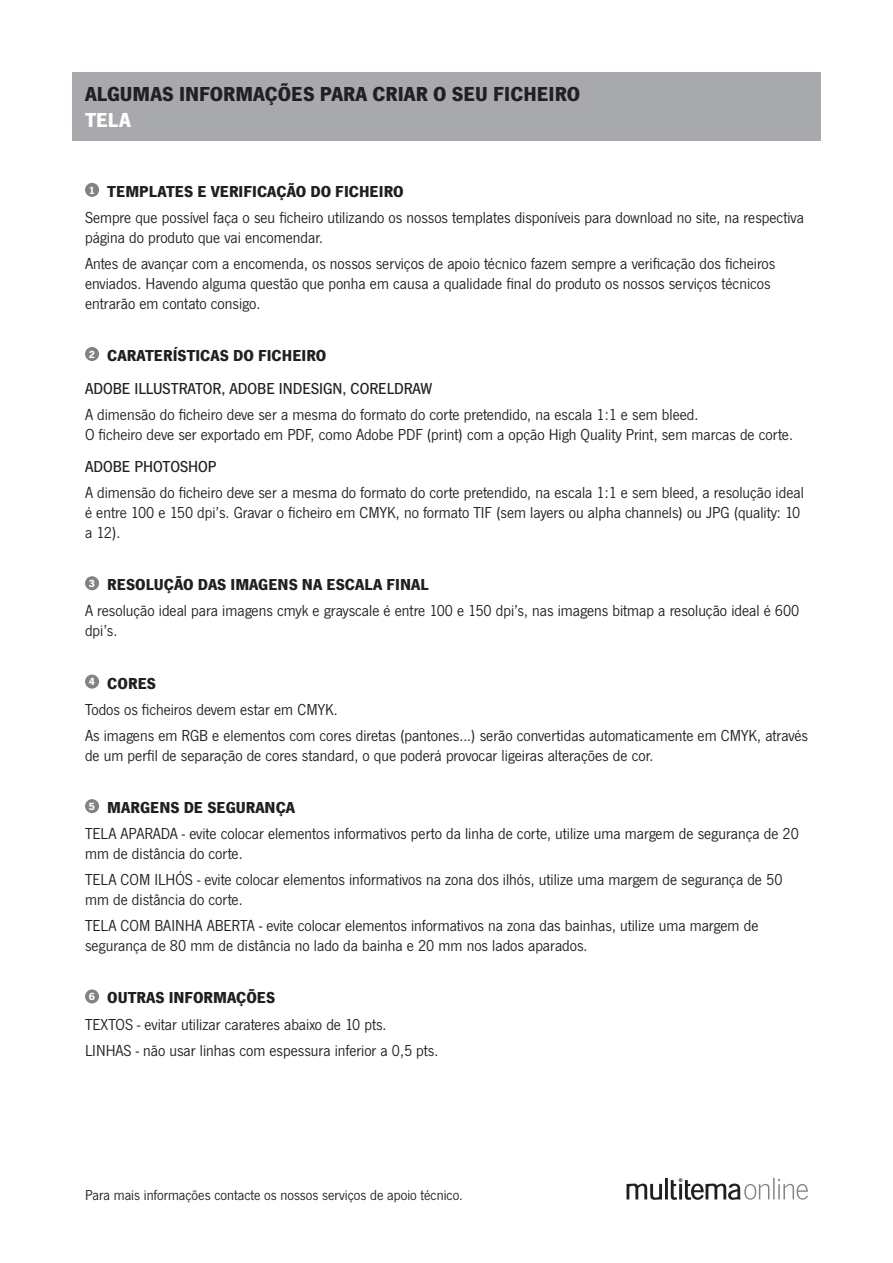
<style>
.page{position:relative;width:893px;height:1263px;background:#fff}
.page>*{position:absolute;margin:0;border:0;box-sizing:border-box;transform-origin:0 0}
.t1{font:700 21px "News Gothic T";color:#231f20}
.t2{font:700 21px "News Gothic T";color:#fff}
.t3{font:16.5px/19.8px "News Gothic T";color:#231f20}
.t4{font:700 16.5px "News Gothic T";color:#231f20}
.t5{font:500 16.5px "News Gothic T";color:#231f20}
.t6{font:15px "News Gothic T";color:#231f20}
.t7{font:700 10.8px "News Gothic T";color:#fff}
</style>
<div class="page">
<div style="left:72px;top:72px;width:749px;height:68px;background:#a8a9ad"></div>
<svg style="left:626px;top:1178px;width:182px;height:22px"></svg>
<div style="left:85px;top:183px;width:14px;height:14px;background:#808285;border-radius:50%"></div>
<div style="left:85px;top:347px;width:14px;height:14px;background:#808285;border-radius:50%"></div>
<div style="left:85px;top:576px;width:14px;height:14px;background:#808285;border-radius:50%"></div>
<div style="left:85px;top:675px;width:14px;height:14px;background:#808285;border-radius:50%"></div>
<div style="left:85px;top:799px;width:14px;height:14px;background:#808285;border-radius:50%"></div>
<div style="left:85px;top:989px;width:14px;height:14px;background:#808285;border-radius:50%"></div>
<p class="t1" style="left:85px;top:82px;width:497px">ALGUMAS INFORMAÇÕES PARA CRIAR O SEU FICHEIRO</p>
<p class="t2" style="left:85px;top:108px;width:47px">TELA</p>
<p class="t7" style="left:89px;top:184px;width:8px">1</p>
<p class="t4" style="left:107px;top:182px;width:298px">TEMPLATES E VERIFICAÇÃO DO FICHEIRO</p>
<p class="t3" style="left:85px;top:207px;width:720px">Sempre que possível faça o seu ficheiro utilizando os nossos templates disponíveis para download no site, na respectiva página do produto que vai encomendar.</p>
<p class="t3" style="left:85px;top:253px;width:692px">Antes de avançar com a encomenda, os nossos serviços de apoio técnico fazem sempre a verificação dos ficheiros enviados. Havendo alguma questão que ponha em causa a qualidade final do produto os nossos serviços técnicos entrarão em contato consigo.</p>
<p class="t7" style="left:89px;top:348px;width:8px">2</p>
<p class="t4" style="left:107px;top:346px;width:221px">CARATERÍSTICAS DO FICHEIRO</p>
<p class="t5" style="left:85px;top:378px;width:349px">ADOBE ILLUSTRATOR, ADOBE INDESIGN, CORELDRAW</p>
<p class="t3" style="left:85px;top:404px;width:615px">A dimensão do ficheiro deve ser a mesma do formato do corte pretendido, na escala 1:1 e sem bleed.</p>
<p class="t3" style="left:85px;top:424px;width:709px">O ficheiro deve ser exportado em PDF, como Adobe PDF (print) com a opção High Quality Print, sem marcas de corte.</p>
<p class="t5" style="left:85px;top:457px;width:133px">ADOBE PHOTOSHOP</p>
<p class="t3" style="left:85px;top:483px;width:720px">A dimensão do ficheiro deve ser a mesma do formato do corte pretendido, na escala 1:1 e sem bleed, a resolução ideal é entre 100 e 150 dpi’s. Gravar o ficheiro em CMYK, no formato TIF (sem layers ou alpha channels) ou JPG (quality: 10 a 12).</p>
<p class="t7" style="left:89px;top:577px;width:8px">3</p>
<p class="t4" style="left:107px;top:575px;width:323px">RESOLUÇÃO DAS IMAGENS NA ESCALA FINAL</p>
<p class="t3" style="left:85px;top:601px;width:716px">A resolução ideal para imagens cmyk e grayscale é entre 100 e 150 dpi’s, nas imagens bitmap a resolução ideal é 600 dpi’s.</p>
<p class="t7" style="left:89px;top:675px;width:8px">4</p>
<p class="t4" style="left:107px;top:673px;width:50px">CORES</p>
<p class="t3" style="left:85px;top:699px;width:254px">Todos os ficheiros devem estar em CMYK.</p>
<p class="t3" style="left:85px;top:725px;width:724px">As imagens em RGB e elementos com cores diretas (pantones...) serão convertidas automaticamente em CMYK, através de um perfil de separação de cores standard, o que poderá provocar ligeiras alterações de cor.</p>
<p class="t7" style="left:89px;top:800px;width:8px">5</p>
<p class="t4" style="left:107px;top:798px;width:189px">MARGENS DE SEGURANÇA</p>
<p class="t3" style="left:85px;top:824px;width:715px">TELA APARADA - evite colocar elementos informativos perto da linha de corte, utilize uma margem de segurança de 20 mm de distância do corte.</p>
<p class="t3" style="left:85px;top:870px;width:699px">TELA COM ILHÓS - evite colocar elementos informativos na zona dos ilhós, utilize uma margem de segurança de 50 mm de distância do corte.</p>
<p class="t3" style="left:85px;top:916px;width:675px">TELA COM BAINHA ABERTA - evite colocar elementos informativos na zona das bainhas, utilize uma margem de segurança de 80 mm de distância no lado da bainha e 20 mm nos lados aparados.</p>
<p class="t7" style="left:89px;top:990px;width:8px">6</p>
<p class="t4" style="left:107px;top:988px;width:169px">OUTRAS INFORMAÇÕES</p>
<p class="t3" style="left:85px;top:1014px;width:303px">TEXTOS - evitar utilizar carateres abaixo de 10 pts.</p>
<p class="t3" style="left:85px;top:1040px;width:355px">LINHAS - não usar linhas com espessura inferior a 0,5 pts.</p>
<p class="t6" style="left:85px;top:1186px;width:379px">Para mais informações contacte os nossos serviços de apoio técnico.</p>
</div>
